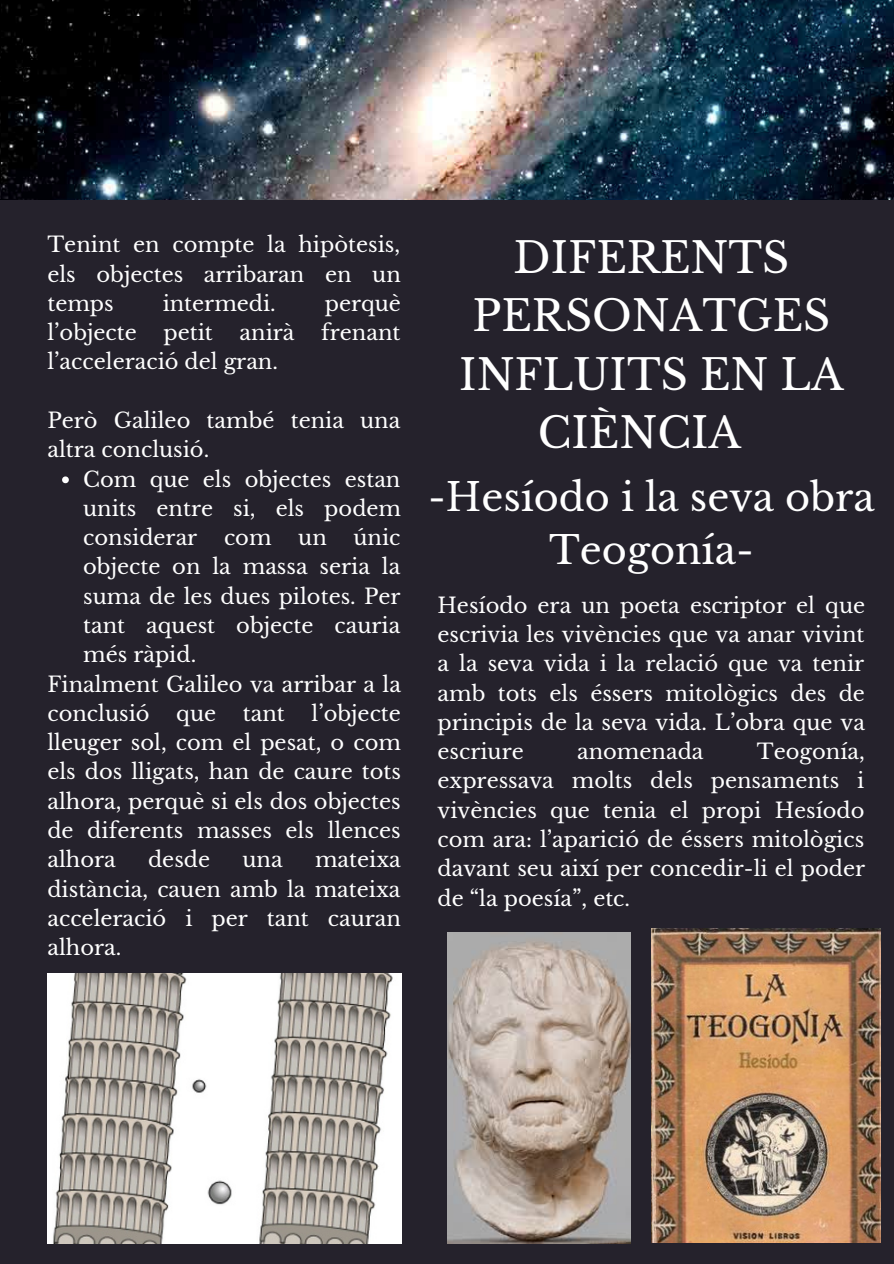
<style>
.page{position:relative;width:894px;height:1264px;background:#fff}
.page>*{position:absolute;margin:0;border:0;box-sizing:border-box;transform-origin:0 0}
.t1{font:42px/58.5px "Libre Baskerville";color:#fff;text-align:center}
.t2{font:38.4px/52.9px "Libre Baskerville";color:#fff;text-align:center}
.t3{font:21px/29.2px "Libre Baskerville";color:#fff;text-align:justify}
</style>
<div class="page">
<div style="left:0;top:0;width:893px;height:1263px;background:#25222c"></div>
<img style="left:47px;top:973px;width:354px;height:270px">
<svg style="left:62px;top:476px;width:7px;height:7px"></svg>
<img style="left:0;top:0;width:893px;height:199px">
<img style="left:651px;top:928px;width:228px;height:314px">
<img style="left:447px;top:932px;width:183px;height:311px">
<p class="t3" style="left:47px;top:230px;width:355px">Tenint en compte la hipòtesis, els objectes arribaran en un temps</p>
<p class="t3" style="left:163px;top:289px;width:115px">intermedi.</p>
<p class="t3" style="left:324px;top:289px;width:78px">perquè</p>
<p class="t3" style="left:47px;top:318px;width:91px">l’objecte</p>
<p class="t3" style="left:163px;top:318px;width:51px">petit</p>
<p class="t3" style="left:239px;top:318px;width:56px">anirà</p>
<p class="t3" style="left:321px;top:318px;width:81px">frenant</p>
<p class="t3" style="left:47px;top:347px;width:232px">l’acceleració del gran.</p>
<p class="t3" style="left:47px;top:406px;width:354px">Però Galileo també tenia una altra conclusió.</p>
<p class="t3" style="left:83px;top:464px;width:319px">Com que els objectes estan units entre si, els podem considerar</p>
<p class="t3" style="left:83px;top:523px;width:319px;text-indent:270px">únic objecte on la massa seria la suma de les dues pilotes. Per tant aquest objecte cauria més ràpid.</p>
<p class="t3" style="left:224px;top:523px;width:49px">com</p>
<p class="t3" style="left:298px;top:523px;width:30px">un</p>
<p class="t3" style="left:47px;top:669px;width:355px">Finalment Galileo va arribar a la conclusió</p>
<p class="t3" style="left:47px;top:699px;width:355px;text-indent:264px">l’objecte lleuger sol, com el pesat, o com els dos lligats, han de caure tots alhora, perquè si els dos objectes de diferents masses els llences alhora</p>
<p class="t3" style="left:176px;top:699px;width:41px">que</p>
<p class="t3" style="left:243px;top:699px;width:43px">tant</p>
<p class="t3" style="left:148px;top:845px;width:63px">desde</p>
<p class="t3" style="left:242px;top:845px;width:42px">una</p>
<p class="t3" style="left:47px;top:845px;width:355px;text-indent:267px">mateixa distància, cauen amb la mateixa acceleració i per tant cauran alhora.</p>
<h1 class="t1" style="left:459px;top:229px;width:386px">DIFERENTS<br>PERSONATGES<br>INFLUITS EN LA<br>CIÈNCIA</h1>
<h2 class="t2" style="left:428px;top:471px;width:448px">-Hesíodo i la seva obra<br>Teogonía-</h2>
<p class="t3" style="left:437px;top:590px;width:429px">Hesíodo era un poeta escriptor el que escrivia les vivències que va anar vivint a la seva vida i la relació que va tenir amb tots els éssers mitològics des de principis de la seva vida. L’obra que va escriure</p>
<p class="t3" style="left:577px;top:737px;width:128px">anomenada</p>
<p class="t3" style="left:437px;top:737px;width:429px;text-indent:319px">Teogonía, expressava molts dels pensaments i vivències que tenia el propi Hesíodo com ara: l’aparició de éssers mitològics davant seu així per concedir-li el poder de “la poesía”, etc.</p>
</div>
